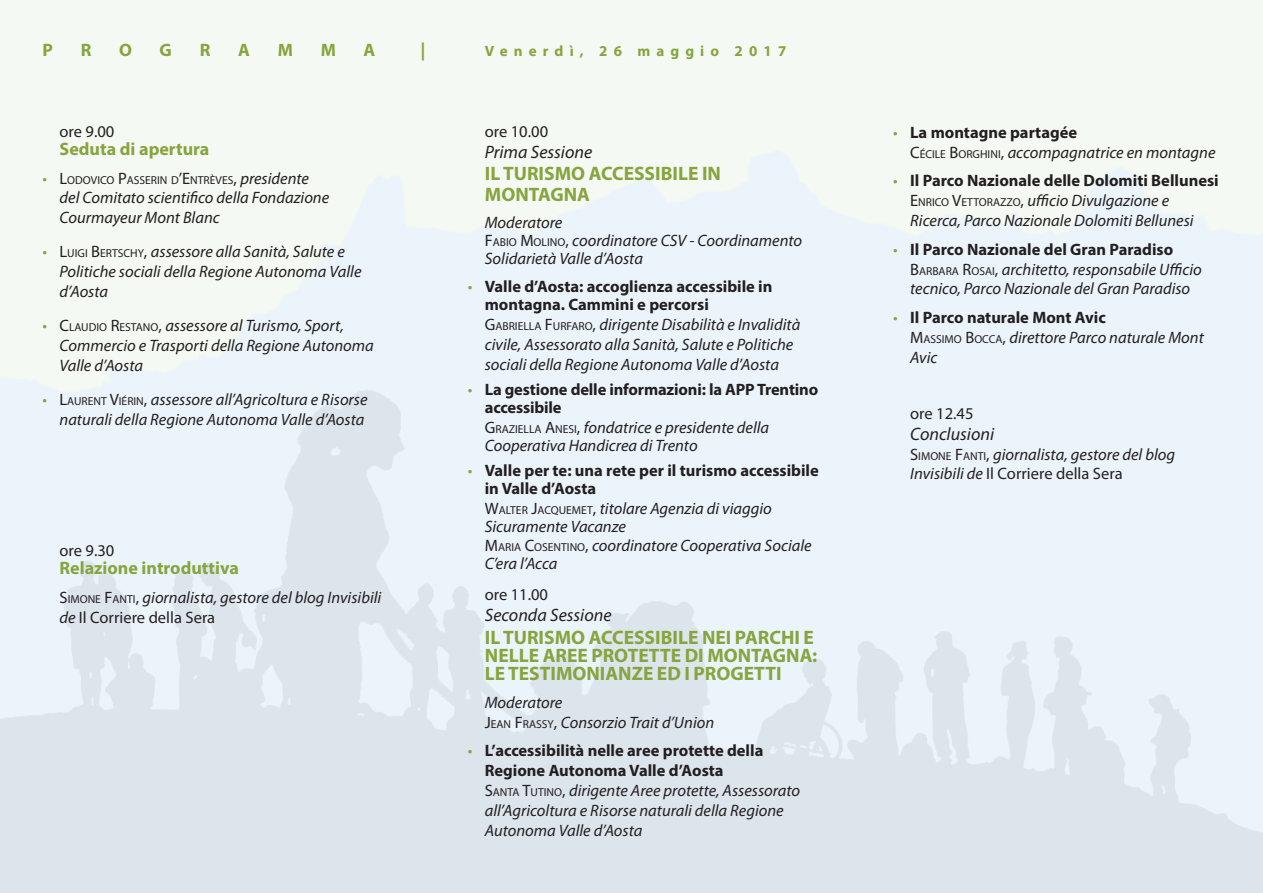
<style>
.page{position:relative;width:1263px;height:893px;background:#fff}
.page>*{position:absolute;margin:0;border:0;box-sizing:border-box;transform-origin:0 0}
.t1{font:700 19.5px/18px "Myriad Pro";color:#87a43e}
.t2{font:700 18px "Myriad Pro";color:#87a43e}
.t3{font:italic 18px "Myriad Pro";color:#231f20}
.t4{font:italic 16.5px/19.8px "Myriad Pro";color:#231f20}
.t5{font:700 16.5px/18px "Myriad Pro";color:#231f20}
.t6{font:16.5px "Myriad Pro";color:#231f20}
.t7{font:700 15px "Myriad Pro";letter-spacing:.41em;color:#87a43e}
.t8{font:11.55px "Myriad Pro";color:#231f20}
.s1{font-size:16.5px;color:#87a43e}
.s2{font-size:16.5px}
.s3{font-style:italic;font-size:16.5px}
.s4{font-style:normal;color:#87a43e}
.s5{font-style:normal}
.s6{font-style:normal;font-size:11.55px}
.s7{font-weight:400;color:#87a43e}
.s8{font-weight:700;font-style:normal}
</style>
<div class="page">
<p class="t2" style="left:43px;top:38px;width:12px">P</p>
<p class="t2" style="left:81px;top:38px;width:12px">R</p>
<p class="t2" style="left:119px;top:38px;width:14px">O</p>
<p class="t2" style="left:160px;top:38px;width:14px">G</p>
<p class="t2" style="left:200px;top:38px;width:12px">R</p>
<p class="t2" style="left:238px;top:38px;width:13px">A</p>
<p class="t2" style="left:278px;top:38px;width:17px">M</p>
<p class="t2" style="left:321px;top:38px;width:17px">M</p>
<p class="t2" style="left:364px;top:38px;width:13px">A</p>
<p class="t2" style="left:421px;top:38px;width:7px">|</p>
<p class="t7" style="left:485px;top:41px;width:303px">Venerdì, 26 maggio 2017</p>
<p class="t6" style="left:60px;top:121px;width:56px">ore 9.00</p>
<p class="t2" style="left:60px;top:137px;width:151px">Seduta di apertura</p>
<p class="t8" style="left:43px;top:173px;width:268px"><span class="s1">•</span> <span class="s2">L</span>ODOVICO <span class="s2">P</span>ASSERIN D<span class="s2">’E</span> NTRÈVES<span class="s2">,</span> <span class="s3">presidente</span></p>
<p class="t4" style="left:60px;top:188px;width:271px">del Comitato scientifico della Fondazione<br>Courmayeur Mont Blanc</p>
<p class="t4" style="left:60px;top:242px;width:303px;text-indent:-17px"><span class="s4">•</span> <span class="s5">L</span><span class="s6">UIGI</span> <span class="s5">B</span><span class="s6">ERTSCHY</span><span class="s5">,</span> assessore alla Sanità, Salute e<br>Politiche sociali della Regione Autonoma Valle d’Aosta</p>
<p class="t4" style="left:60px;top:315px;width:316px;text-indent:-17px"><span class="s4">•</span> <span class="s5">C</span><span class="s6">LAUDIO</span> <span class="s5">R</span><span class="s6">ESTANO</span><span class="s5">,</span> assessore al Turismo, Sport,<br>Commercio e Trasporti della Regione Autonoma<br>Valle d’Aosta</p>
<p class="t4" style="left:43px;top:389px;width:326px;text-align:right"><span class="s4">•</span> <span class="s5">L</span><span class="s6">AURENT</span> <span class="s5">V</span><span class="s6">IÉRIN</span><span class="s5">,</span> assessore all’Agricoltura e Risorse naturali della Regione Autonoma Valle d’Aosta</p>
<p class="t6" style="left:60px;top:540px;width:56px">ore 9.30</p>
<p class="t2" style="left:60px;top:556px;width:181px">Relazione introduttiva</p>
<p class="t4" style="left:60px;top:587px;width:323px"><span class="s5">S</span><span class="s6">IMONE</span> <span class="s5">F</span><span class="s6">ANTI</span><span class="s5">,</span> giornalista, gestore del blog Invisibili de <span class="s5">Il Corriere della Sera</span></p>
<p class="t6" style="left:485px;top:121px;width:65px">ore 10.00</p>
<p class="t3" style="left:485px;top:141px;width:109px">Prima Sessione</p>
<p class="t1" style="left:485px;top:163px;width:238px;line-height:21px">IL TURISMO ACCESSIBILE IN<br>MONTAGNA</p>
<p class="t4" style="left:485px;top:213px;width:319px;line-height:18px">Moderatore<br><span class="s5">F</span><span class="s6">ABIO</span> <span class="s5">M</span> <span class="s6">OLINO</span><span class="s5">,</span> coordinatore CSV - Coordinamento<br>Solidarietà Valle d’Aosta</p>
<p class="t5" style="left:485px;top:277px;width:289px;text-indent:-17px"><span class="s7">•</span> Valle d’Aosta: accoglienza accessibile in montagna. Cammini e percorsi</p>
<p class="t4" style="left:485px;top:315px;width:317px"><span class="s5">G</span><span class="s6">ABRIELLA</span> <span class="s5">F</span><span class="s6">URFARO</span><span class="s5">,</span> dirigente Disabilità e Invalidità civile, Assessorato alla Sanità, Salute e Politiche sociali della Regione Autonoma Valle d’Aosta</p>
<p class="t5" style="left:485px;top:380px;width:335px;text-indent:-17px"><span class="s7">•</span> La gestione delle informazioni: la APP Trentino accessibile</p>
<p class="t4" style="left:485px;top:418px;width:286px;line-height:18px"><span class="s5">G</span><span class="s6">RAZIELLA</span> <span class="s5">A</span><span class="s6">NESI</span><span class="s5">,</span> fondatrice e presidente della<br>Cooperativa Handicrea di Trento</p>
<p class="t5" style="left:485px;top:461px;width:336px;text-indent:-17px"><span class="s7">•</span> Valle per te: una rete per il turismo accessibile in Valle d’Aosta</p>
<p class="t4" style="left:485px;top:499px;width:288px;line-height:18px"><span class="s5">W</span><span class="s6">ALTER</span> <span class="s5">J</span><span class="s6">ACQUEMET</span><span class="s5">,</span> titolare Agenzia di viaggio<br>Sicuramente Vacanze</p>
<p class="t4" style="left:485px;top:537px;width:328px;line-height:18px"><span class="s5">M</span> <span class="s6">ARIA</span> <span class="s5">C</span><span class="s6">OSENTINO</span><span class="s5">,</span> coordinatore Cooperativa Sociale<br>C’era l’Acca</p>
<p class="t6" style="left:485px;top:584px;width:65px">ore 11.00</p>
<p class="t3" style="left:485px;top:604px;width:128px">Seconda Sessione</p>
<p class="t1" style="left:485px;top:627px;width:334px">IL TURISMO ACCESSIBILE NEI PARCHI E<br>NELLE AREE PROTETTE DI MONTAGNA:<br>LE TESTIMONIANZE ED I PROGETTI</p>
<p class="t4" style="left:485px;top:692px;width:231px">Moderatore<br><span class="s5">J</span><span class="s6">EAN</span> <span class="s5">F</span><span class="s6">RASSY</span><span class="s5">,</span> Consorzio Trait d’Union</p>
<p class="t4" style="left:485px;top:741px;width:317px;text-indent:-17px"><span class="s4">•</span> <span class="s8">L’accessibilità nelle aree protette della Regione Autonoma Valle d’Aosta<br></span><span class="s5">S</span><span class="s6">ANTA</span> <span class="s5">T</span><span class="s6">UTINO</span><span class="s5">,</span> dirigente Aree protette, Assessorato all’Agricoltura e Risorse naturali della Regione Autonoma Valle d’Aosta</p>
<p class="t4" style="left:910px;top:122px;width:307px;text-indent:-17px"><span class="s4">•</span> <span class="s8">La montagne partagée<br></span><span class="s5">C</span><span class="s6">ÉCILE</span> <span class="s5">B</span><span class="s6">ORGHINI</span><span class="s5">,</span> accompagnatrice en montagne</p>
<p class="t4" style="left:910px;top:171px;width:310px;text-indent:-17px"><span class="s4">•</span> <span class="s8">Il Parco Nazionale delle Dolomiti Bellunesi<br></span><span class="s5">E</span> <span class="s6">NRICO</span> <span class="s5">V</span><span class="s6">ETTORAZZO</span><span class="s5">,</span> ufficio Divulgazione e<br>Ricerca, Parco Nazionale Dolomiti Bellunesi</p>
<p class="t4" style="left:910px;top:239px;width:293px;text-indent:-17px"><span class="s4">•</span> <span class="s8">Il Parco Nazionale del Gran Paradiso<br></span><span class="s5">B</span><span class="s6">ARBARA</span> <span class="s5">R</span><span class="s6">OSAI</span><span class="s5">,</span> architetto, responsabile Ufficio tecnico, Parco Nazionale del Gran Paradiso</p>
<p class="t4" style="left:910px;top:308px;width:295px;text-indent:-17px"><span class="s4">•</span> <span class="s8">Il Parco naturale Mont Avic<br></span><span class="s5">M</span> <span class="s6">ASSIMO</span> <span class="s5">B</span><span class="s6">OCCA</span><span class="s5">,</span> direttore Parco naturale Mont<br>Avic</p>
<p class="t6" style="left:910px;top:403px;width:65px">ore 12.45</p>
<p class="t3" style="left:910px;top:423px;width:86px">Conclusioni</p>
<p class="t4" style="left:910px;top:444px;width:266px;text-indent:-17px"><span class="s5">S</span> <span class="s6">IMONE</span> <span class="s5">F</span><span class="s6">ANTI</span><span class="s5">,</span> giornalista, gestore del blog<br>Invisibili de <span class="s5">Il Corriere della Sera</span></p>
</div>
